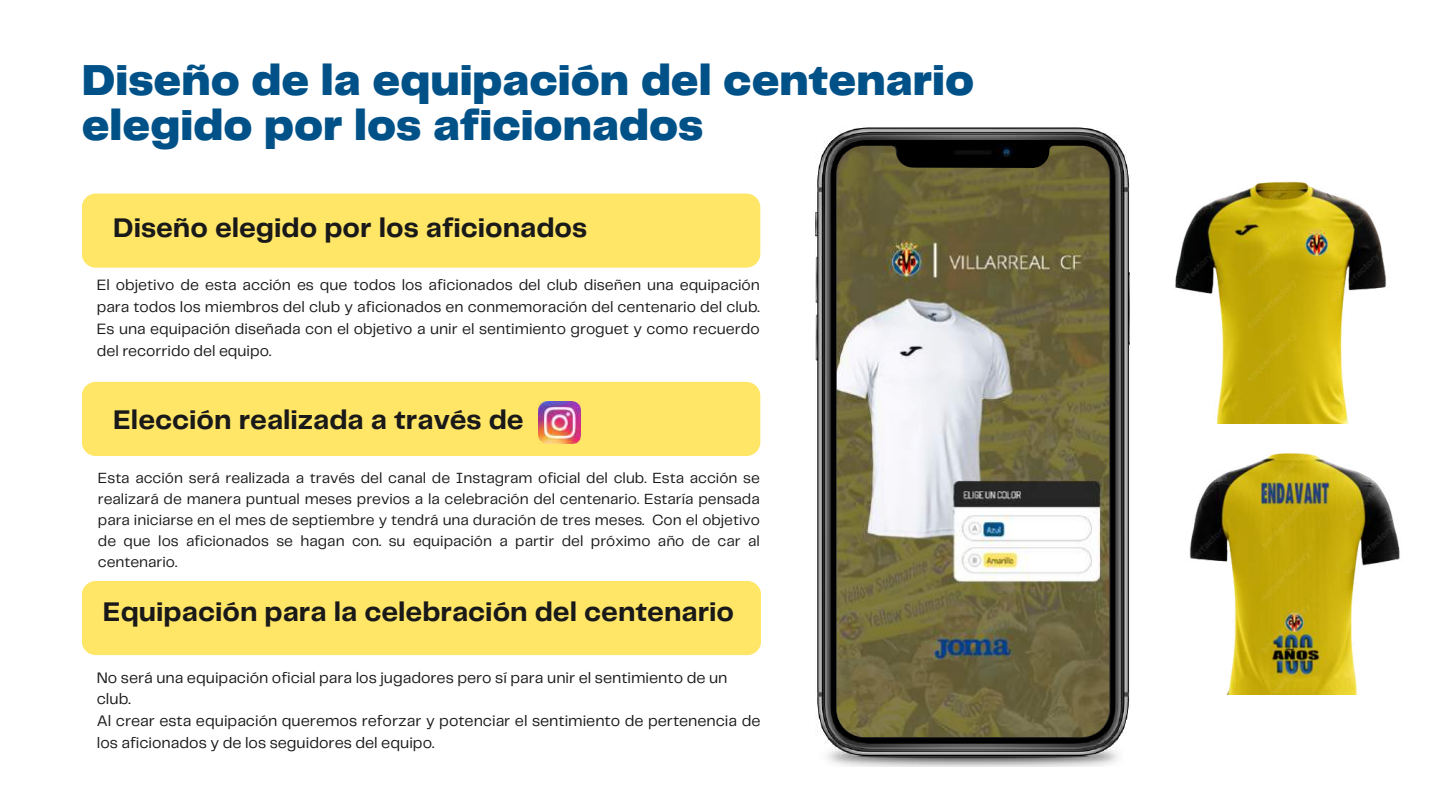
<style>
.page{position:relative;width:1440px;height:810px;background:#fff}
.page>*{position:absolute;margin:0;border:0;box-sizing:border-box;transform-origin:0 0}
.t1{font:900 45px/45px "Telegraf";color:#005187}
.t2{font:700 28px "Telegraf";color:#191919}
.t3{font:15.8px/21.8px "Telegraf";color:#191919}
.t4{font:15.5px/21.8px "Telegraf";color:#191919;text-align:justify}
.t5{font:15.3px/21px "Telegraf";color:#191919;text-align:justify}
</style>
<div class="page">
<div style="left:82px;top:194px;width:678px;height:74px;background:#ffe667;border-radius:14px"></div>
<div style="left:82px;top:382px;width:678px;height:74px;background:#ffe667;border-radius:14px"></div>
<img style="left:1175px;top:181px;width:211px;height:242px">
<img style="left:1189px;top:453px;width:211px;height:242px">
<div style="left:82px;top:581px;width:679px;height:74px;background:#ffe667;border-radius:14px"></div>
<img style="left:815px;top:128px;width:315px;height:639px">
<img style="left:837px;top:146px;width:272px;height:591px">
<img style="left:538px;top:402px;width:42px;height:42px">
<h1 class="t1" style="left:82px;top:60px;width:894px">Diseño de la equipación del centenario elegido por los aficionados</h1>
<h2 class="t2" style="left:113px;top:216px;width:476px">Diseño elegido por los aficionados</h2>
<p class="t4" style="left:97px;top:275px;width:665px">El objetivo de esta acción es que todos los aficionados del club diseñen una equipación para todos los miembros del club y aficionados en conmemoración del centenario del club.<br>Es una equipación diseñada con el objetivo a unir el sentimiento groguet y como recuerdo del recorrido del equipo.</p>
<h2 class="t2" style="left:113px;top:408px;width:412px">Elección realizada a través de</h2>
<p class="t5" style="left:98px;top:468px;width:664px">Esta acción será realizada a través del canal de Instagram oficial del club. Esta acción se realizará de manera puntual meses previos a la celebración del centenario. Estaría pensada para iniciarse en el mes de septiembre y tendrá una duración de tres meses. Con el objetivo de que los aficionados se hagan con. su equipación a partir del próximo año de car al centenario.</p>
<h2 class="t2" style="left:103px;top:600px;width:633px">Equipación para la celebración del centenario</h2>
<p class="t3" style="left:97px;top:667px;width:665px">No será una equipación oficial para los jugadores pero sí para unir el sentimiento de un club.<br>Al crear esta equipación queremos reforzar y potenciar el sentimiento de pertenencia de los aficionados y de los seguidores del equipo.</p>
</div>
